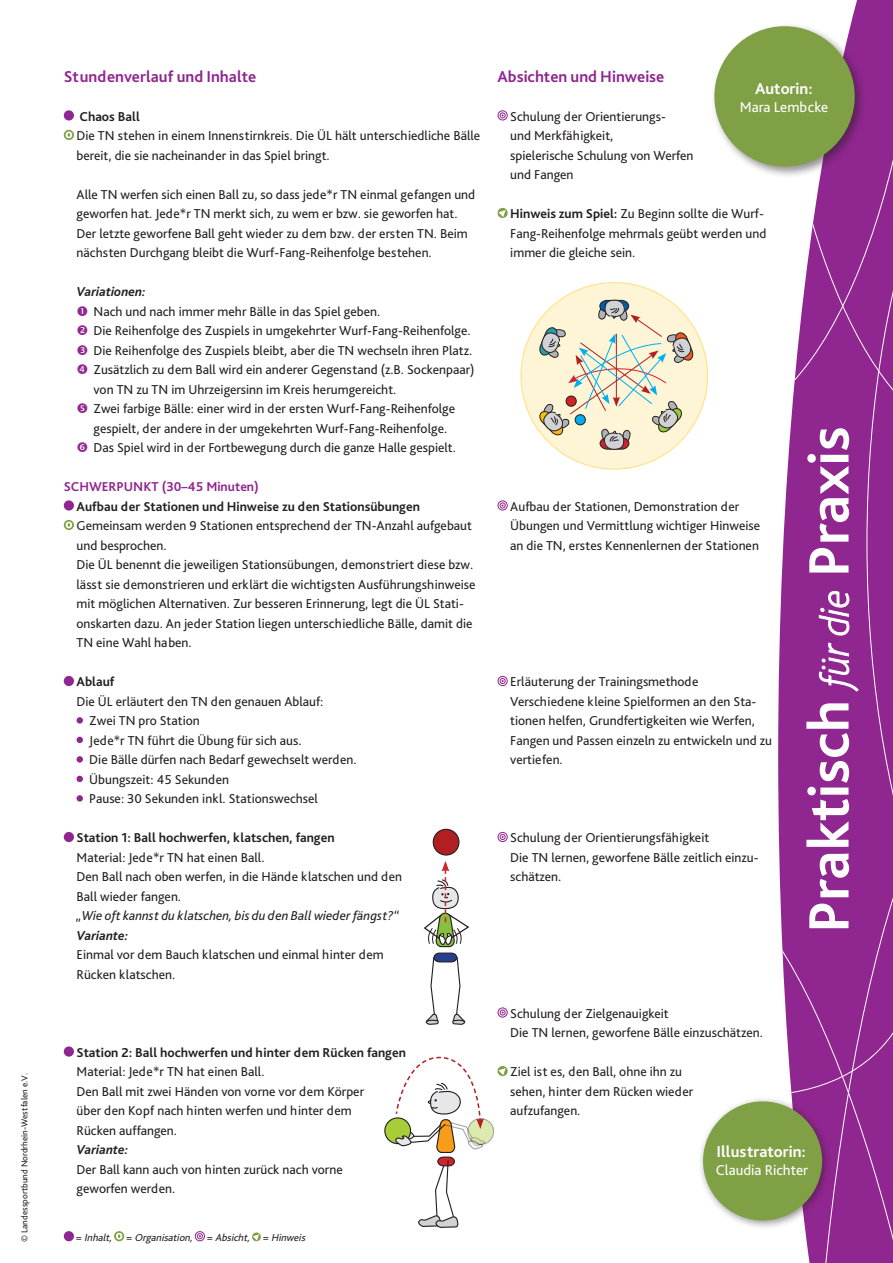
<style>
.page{position:relative;width:893px;height:1263px;background:#fff}
.page>*{position:absolute;margin:0;border:0;box-sizing:border-box;transform-origin:0 0}
.t1{font:700 16.5px "Bliss Pro";color:#90268f}
.t2{font:700 16.5px "Bliss Pro";color:#fff}
.t3{font:15px "Bliss Pro";color:#fff}
.t4{font:13.5px/19.5px "Bliss Pro";color:#231f20}
.t5{font:700 13.5px "Bliss Pro";color:#231f20}
.t6{font:italic 13.5px "Bliss Pro";color:#231f20}
.t7{font:italic 700 13.5px "Bliss Pro";color:#231f20}
.t8{font:700 13.5px "Bliss Pro";color:#90268f}
.t9{font:italic 10.5px "Bliss Pro";color:#231f20}
.t10{font:9px "Bliss Pro";color:#231f20}
.s1{font-weight:700}
.s2{font-style:normal}
</style>
<div class="page">
<svg style="left:852px;top:0;width:41px;height:18px"></svg>
<div style="left:807px;top:1096px;width:86px;height:167px;background:#90268f"></div>
<svg style="left:778px;top:18px;width:115px;height:1078px;background:#a148a0"></svg>
<div style="left:64px;top:110px;width:10px;height:11px;background:#90268f;border-radius:50%"></div>
<svg style="left:64px;top:130px;width:10px;height:10px"></svg>
<svg style="left:66px;top:132px;width:6px;height:6px"></svg>
<div style="left:64px;top:500px;width:10px;height:11px;background:#90268f;border-radius:50%"></div>
<svg style="left:64px;top:520px;width:10px;height:10px"></svg>
<svg style="left:66px;top:522px;width:6px;height:6px"></svg>
<div style="left:64px;top:676px;width:10px;height:10px;background:#90268f;border-radius:50%"></div>
<div style="left:77px;top:717px;width:6px;height:7px;background:#90268f;border-radius:50%"></div>
<svg style="left:77px;top:737px;width:6px;height:6px"></svg>
<div style="left:77px;top:756px;width:6px;height:7px;background:#90268f;border-radius:50%"></div>
<svg style="left:77px;top:776px;width:6px;height:6px"></svg>
<div style="left:77px;top:795px;width:6px;height:7px;background:#90268f;border-radius:50%"></div>
<div style="left:64px;top:832px;width:10px;height:10px;background:#90268f;border-radius:50%"></div>
<div style="left:64px;top:1046px;width:10px;height:11px;background:#90268f;border-radius:50%"></div>
<svg style="left:497px;top:110px;width:11px;height:11px"></svg>
<svg style="left:497px;top:207px;width:11px;height:11px"></svg>
<svg style="left:497px;top:500px;width:11px;height:11px"></svg>
<svg style="left:497px;top:676px;width:11px;height:10px"></svg>
<svg style="left:497px;top:832px;width:11px;height:10px"></svg>
<svg style="left:497px;top:1007px;width:11px;height:11px"></svg>
<svg style="left:497px;top:1066px;width:11px;height:11px"></svg>
<div style="left:710px;top:22px;width:157px;height:157px;background:#231f20;opacity:.5"></div>
<div style="left:715px;top:27px;width:139px;height:139px;background:#80a046;border-radius:50%"></div>
<div style="left:64px;top:1231px;width:10px;height:10px;background:#90268f;border-radius:50%"></div>
<svg style="left:114px;top:1231px;width:10px;height:10px"></svg>
<svg style="left:116px;top:1233px;width:6px;height:6px"></svg>
<svg style="left:195px;top:1231px;width:10px;height:10px"></svg>
<svg style="left:252px;top:1232px;width:9px;height:10px"></svg>
<div style="left:697px;top:1095px;width:135px;height:135px;background:#231f20;opacity:.5"></div>
<div style="left:704px;top:1102px;width:117px;height:117px;background:#80a046;border-radius:50%"></div>
<div style="left:703px;top:1101px;width:119px;height:119px;border:2px solid #80a046;border-radius:50%"></div>
<div style="left:385px;top:1118px;width:26px;height:25px;background:#a6ce39;border-radius:50%"></div>
<div style="left:384px;top:1117px;width:27px;height:27px;border:1px solid #231f20;border-radius:50%"></div>
<svg style="left:468px;top:1119px;width:26px;height:25px"></svg>
<div style="left:467px;top:1118px;width:27px;height:27px;border:1px solid #231f20;border-radius:50%"></div>
<svg style="left:394px;top:1056px;width:93px;height:172px"></svg>
<div style="left:433px;top:829px;width:26px;height:26px;background:#b21f23;border-radius:50%"></div>
<div style="left:433px;top:829px;width:26px;height:26px;border:1px solid #231f20;border-radius:50%"></div>
<svg style="left:423px;top:861px;width:47px;height:164px"></svg>
<div style="left:521px;top:283px;width:186px;height:186px;background:#fef5d6;border-radius:50%"></div>
<svg style="left:538px;top:299px;width:157px;height:151px"></svg>
<div style="left:566px;top:396px;width:10px;height:10px;background:#d1232a;border-radius:50%"></div>
<div style="left:566px;top:395px;width:11px;height:12px;border:1px solid #231f20;border-radius:50%"></div>
<div style="left:575px;top:415px;width:10px;height:10px;background:#00aeef;border-radius:50%"></div>
<div style="left:575px;top:414px;width:11px;height:11px;border:1px solid #231f20;border-radius:50%"></div>
<p class="t10" style="left:19px;top:1242px;width:170px;rotate:-90deg">© Landessportbund Nordrhein-Westfalen e.V.</p>
<p class="t1" style="left:64px;top:66px;width:194px">Stundenverlauf und Inhalte</p>
<p class="t1" style="left:497px;top:66px;width:168px">Absichten und Hinweise</p>
<p class="t2" style="left:755px;top:78px;width:59px">Autorin:</p>
<p class="t3" style="left:740px;top:97px;width:90px">Mara Lembcke</p>
<p class="t5" style="left:80px;top:108px;width:62px">Chaos Ball</p>
<p class="t4" style="left:77px;top:125px;width:405px">Die TN stehen in einem Innenstirnkreis. Die ÜL hält unterschiedliche Bälle bereit, die sie nacheinander in das Spiel bringt.</p>
<p class="t4" style="left:77px;top:184px;width:400px">Alle TN werfen sich einen Ball zu, so dass jede*r TN einmal gefangen und geworfen hat. Jede*r TN merkt sich, zu wem er bzw. sie geworfen hat.<br>Der letzte geworfene Ball geht wieder zu dem bzw. der ersten TN. Beim nächsten Durchgang bleibt die Wurf-Fang-Reihenfolge bestehen.</p>
<p class="t7" style="left:77px;top:283px;width:71px">Variationen:</p>
<p class="t4" style="left:94px;top:301px;width:383px">Nach und nach immer mehr Bälle in das Spiel geben.<br>Die Reihenfolge des Zuspiels in umgekehrter Wurf-Fang-Reihenfolge.<br>Die Reihenfolge des Zuspiels bleibt, aber die TN wechseln ihren Platz.<br>Zusätzlich zu dem Ball wird ein anderer Gegenstand (z.B. Sockenpaar) von TN zu TN im Uhrzeigersinn im Kreis herumgereicht.<br>Zwei farbige Bälle: einer wird in der ersten Wurf-Fang-Reihenfolge gespielt, der andere in der umgekehrten Wurf-Fang-Reihenfolge.<br>Das Spiel wird in der Fortbewegung durch die ganze Halle gespielt.</p>
<p class="t8" style="left:64px;top:478px;width:197px">SCHWERPUNKT (30–45 Minuten)</p>
<p class="t5" style="left:77px;top:498px;width:345px">Aufbau der Stationen und Hinweise zu den Stationsübungen</p>
<p class="t4" style="left:77px;top:515px;width:400px">Gemeinsam werden 9 Stationen entsprechend der TN-Anzahl aufgebaut und besprochen.<br>Die ÜL benennt die jeweiligen Stationsübungen, demonstriert diese bzw. lässt sie demonstrieren und erklärt die wichtigsten Ausführungshinweise mit möglichen Alternativen. Zur besseren Erinnerung, legt die ÜL Stati&shy;onskarten dazu. An jeder Station liegen unterschiedliche Bälle, damit die TN eine Wahl haben.</p>
<p class="t5" style="left:77px;top:673px;width:40px">Ablauf</p>
<p class="t4" style="left:89px;top:691px;width:269px;text-indent:-13px">Die ÜL erläutert den TN den genauen Ablauf:<br>Zwei TN pro Station<br>Jede*r TN führt die Übung für sich aus.<br>Die Bälle dürfen nach Bedarf gewechselt werden.<br>Übungszeit: 45 Sekunden<br>Pause: 30 Sekunden inkl. Stationswechsel</p>
<p class="t5" style="left:77px;top:829px;width:260px">Station 1: Ball hochwerfen, klatschen, fangen</p>
<p class="t4" style="left:77px;top:847px;width:327px">Material: Jede*r TN hat einen Ball.<br>Den Ball nach oben werfen, in die Hände klatschen und den<br>Ball wieder fangen.</p>
<p class="t6" style="left:77px;top:907px;width:324px">„Wie oft kannst du klatschen, bis du den Ball wieder fängst?“</p>
<p class="t7" style="left:77px;top:927px;width:53px">Variante:</p>
<p class="t4" style="left:77px;top:944px;width:309px">Einmal vor dem Bauch klatschen und einmal hinter dem<br>Rücken klatschen.</p>
<p class="t4" style="left:510px;top:106px;width:185px">Schulung der Orientierungs-<br>und Merkfähigkeit,<br>spielerische Schulung von Werfen und Fangen</p>
<p class="t4" style="left:510px;top:203px;width:258px"><span class="s1">Hinweis zum Spiel:</span> Zu Beginn sollte die Wurf-<br>Fang-Reihenfolge mehrmals geübt werden und immer die gleiche sein.</p>
<p class="t4" style="left:510px;top:496px;width:251px">Aufbau der Stationen, Demonstration der<br>Übungen und Vermittlung wichtiger Hinweise an die TN, erstes Kennenlernen der Stationen</p>
<p class="t4" style="left:510px;top:671px;width:263px">Erläuterung der Trainingsmethode Verschiedene kleine Spielformen an den Sta&shy;tionen helfen, Grundfertigkeiten wie Werfen, Fangen und Passen einzeln zu entwickeln und zu vertiefen.</p>
<p class="t4" style="left:510px;top:827px;width:250px">Schulung der Orientierungsfähigkeit<br>Die TN lernen, geworfene Bälle zeitlich einzu&shy;schätzen.</p>
<p class="t5" style="left:77px;top:1044px;width:331px">Station 2: Ball hochwerfen und hinter dem Rücken fangen</p>
<p class="t4" style="left:77px;top:1061px;width:289px">Material: Jede*r TN hat einen Ball.<br>Den Ball mit zwei Händen von vorne vor dem Körper über den Kopf nach hinten werfen und hinter dem Rücken auffangen.</p>
<p class="t7" style="left:77px;top:1141px;width:53px">Variante:</p>
<p class="t4" style="left:77px;top:1159px;width:268px">Der Ball kann auch von hinten zurück nach vorne geworfen werden.</p>
<p class="t9" style="left:76px;top:1231px;width:233px"><span class="s2">=</span> Inhalt, <span class="s2">=</span> Organisation, <span class="s2">=</span> Absicht, <span class="s2">=</span> Hinweis</p>
<p class="t4" style="left:510px;top:1003px;width:254px">Schulung der Zielgenauigkeit<br>Die TN lernen, geworfene Bälle einzuschätzen.</p>
<p class="t4" style="left:510px;top:1061px;width:184px">Ziel ist es, den Ball, ohne ihn zu sehen, hinter dem Rücken wieder aufzufangen.</p>
<p class="t2" style="left:717px;top:1141px;width:91px">Illustratorin:</p>
<p class="t3" style="left:716px;top:1161px;width:94px">Claudia Richter</p>
</div>
